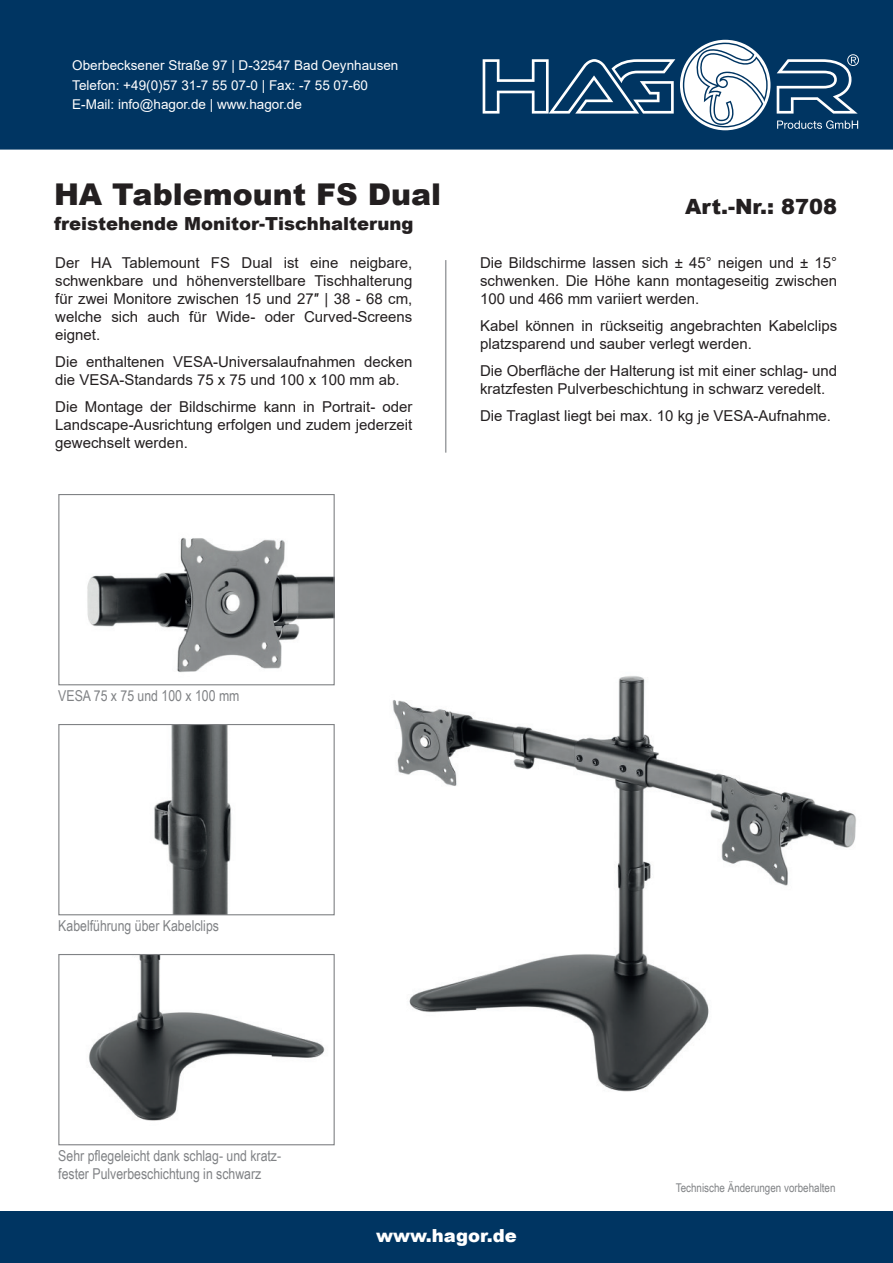
<style>
.page{position:relative;width:893px;height:1263px;background:#fff}
.page>*{position:absolute;margin:0;border:0;box-sizing:border-box;transform-origin:0 0}
.t1{font:900 30px "Arial";color:#231f20}
.t2{font:900 21px "Arial";color:#231f20}
.t3{font:900 18px "Arial";color:#231f20}
.t4{font:900 18px "Arial";color:#fff}
.t5{font:15px/18px "Arial";color:#231f20;text-align:justify}
.t6{font:15px/18px "Arial Narrow";color:#808285}
.t7{font:13.5px/19.5px "Arial";color:#fff}
.t8{font:12px "Arial Narrow";color:#808285}
</style>
<div class="page">
<div style="left:0;top:1212px;width:893px;height:51px;background:#003562"></div>
<div style="left:0;top:0;width:893px;height:150px;background:#003562"></div>
<hr style="left:445px;top:260px;width:1px;height:193px;background:#9d9fa2">
<img style="left:87px;top:537px;width:246px;height:136px">
<div style="left:58px;top:494px;width:277px;height:191px;border:1px solid #808285"></div>
<img style="left:153px;top:726px;width:79px;height:187px">
<div style="left:58px;top:724px;width:277px;height:191px;border:1px solid #808285"></div>
<img style="left:89px;top:956px;width:236px;height:165px">
<div style="left:58px;top:954px;width:277px;height:191px;border:1px solid #808285"></div>
<svg style="left:777px;top:54px;width:82px;height:60px;background:#365f83"></svg>
<svg style="left:777px;top:120px;width:81px;height:9px"></svg>
<svg style="left:483px;top:40px;width:287px;height:90px"></svg>
<img style="left:392px;top:676px;width:464px;height:416px">
<p class="t7" style="left:72px;top:56px;width:328px">Oberbecksener Straße 97 | D-32547 Bad Oeynhausen<br>Telefon: +49(0)57 31-7 55 07-0 | Fax: -7 55 07-60<br>E-Mail: info@hagor.de | www.hagor.de</p>
<h1 class="t1" style="left:54px;top:172px;width:389px">HA Tablemount FS Dual</h1>
<p class="t3" style="left:54px;top:211px;width:361px">freistehende Monitor-Tischhalterung</p>
<p class="t5" style="left:55px;top:254px;width:359px">Der HA Tablemount FS Dual ist eine neigbare, schwenkbare und höhenverstellbare Tischhalterung für zwei Monitore zwischen 15 und 27″ | 38 - 68 cm, welche sich auch für Wide- oder Curved-Screens eignet.</p>
<p class="t5" style="left:55px;top:353px;width:359px">Die enthaltenen VESA-Universalaufnahmen decken die VESA-Standards 75 x 75 und 100 x 100 mm ab.</p>
<p class="t5" style="left:55px;top:398px;width:359px">Die Montage der Bildschirme kann in Portrait- oder Landscape-Ausrichtung erfolgen und zudem jederzeit gewechselt werden.</p>
<h2 class="t2" style="left:685px;top:191px;width:154px">Art.-Nr.: 8708</h2>
<p class="t5" style="left:480px;top:254px;width:359px">Die Bildschirme lassen sich ± 45° neigen und ± 15° schwenken. Die Höhe kann montageseitig zwischen 100 und 466 mm variiert werden.</p>
<p class="t5" style="left:480px;top:317px;width:359px">Kabel können in rückseitig angebrachten Kabelclips platzsparend und sauber verlegt werden.</p>
<p class="t5" style="left:480px;top:362px;width:359px">Die Oberfläche der Halterung ist mit einer schlag- und kratzfesten Pulverbeschichtung in schwarz veredelt.</p>
<p class="t5" style="left:480px;top:407px;width:352px">Die Traglast liegt bei max. 10 kg je VESA-Aufnahme.</p>
<p class="t6" style="left:58px;top:686px;width:183px">VESA 75 x 75 und 100 x 100 mm</p>
<p class="t6" style="left:58px;top:916px;width:162px">Kabelführung über Kabelclips</p>
<p class="t6" style="left:58px;top:1146px;width:224px">Sehr pflegeleicht dank schlag- und kratz&shy;fester Pulverbeschichtung in schwarz</p>
<p class="t8" style="left:676px;top:1179px;width:161px">Technische Änderungen vorbehalten</p>
<p class="t4" style="left:376px;top:1222px;width:142px">www.hagor.de</p>
</div>
